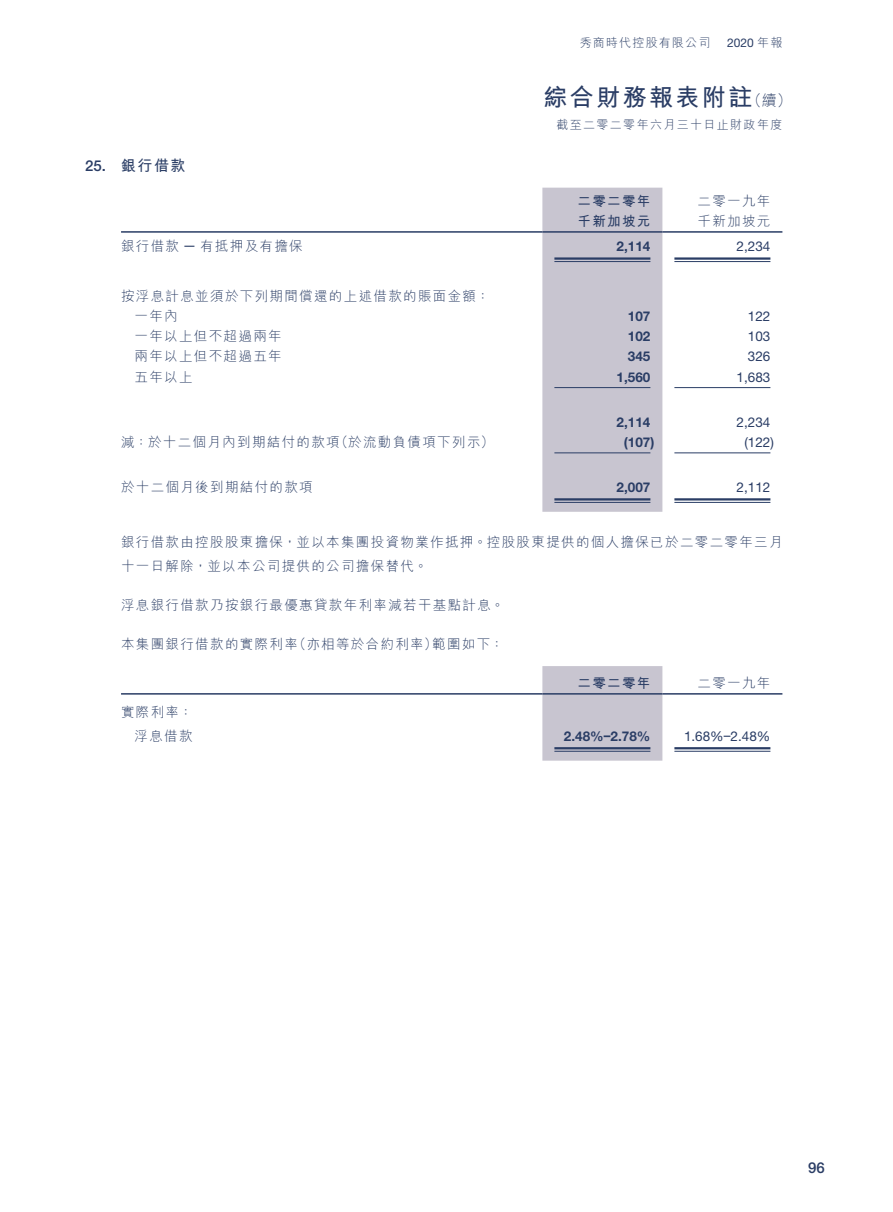
<style>
.page{position:relative;width:893px;height:1212px;background:#fff}
.page>*{position:absolute;margin:0;border:0;box-sizing:border-box;transform-origin:0 0}
.t1{font:700 24px "M Hei HK";letter-spacing:.1em;color:#2a3d65}
._03_H1{font:500 15px "Helvetica Neue LT Std";color:#2a3d65}
._03_H1-2{font:700 15px "M Hei HK";color:#2a3d65}
.t2{font:300 15px "M Hei HK";color:#2a3d65}
._12___P2{font:300 13.5px/24px "M Hei HK";letter-spacing:.1em;color:#2a3d65}
._15_Table_Stub{font:300 13.5px "M Hei HK";letter-spacing:.1em;color:#2a3d65}
._01_Body_Text{font:13.5px "Helvetica Neue LT Std";color:#2a3d65}
._01_Body_Text-2{font:700 13.5px "Helvetica Neue LT Std";color:#2a3d65}
._01_Body_Text-3{font:300 13.5px "M Hei HK";letter-spacing:.1em;color:#2a3d65}
._01_Body_Text-4{font:700 13.5px "M Hei HK";letter-spacing:.1em;color:#2a3d65}
._15_Table_Stub-2{font:13.5px "Helvetica Neue LT Std";color:#2a3d65}
.t3{font:300 12px "M Hei HK";letter-spacing:.115em;color:#2a3d65}
.t4{font:12px "Helvetica Neue LT Std";color:#2a3d65}
.s1{font-family:"M Hei HK";font-weight:300}
</style>
<div class="page">
<div style="left:542px;top:188px;width:120px;height:324px;background:#c8c5d0"></div>
<hr style="left:121px;top:231px;width:421px;height:2px;background:#2a3d65">
<hr style="left:542px;top:231px;width:120px;height:2px;background:#2a3d65">
<hr style="left:662px;top:231px;width:120px;height:2px;background:#2a3d65">
<hr style="left:554px;top:257px;width:96px;height:3px;background:#2a3d65">
<hr style="left:554px;top:261px;width:96px;height:1px;background:#2a3d65">
<hr style="left:674px;top:257px;width:96px;height:3px;background:#2a3d65">
<hr style="left:674px;top:261px;width:96px;height:1px;background:#2a3d65">
<hr style="left:554px;top:387px;width:96px;height:1px;background:#2a3d65">
<hr style="left:674px;top:387px;width:96px;height:1px;background:#2a3d65">
<hr style="left:554px;top:452px;width:96px;height:1px;background:#2a3d65">
<hr style="left:674px;top:452px;width:96px;height:1px;background:#2a3d65">
<hr style="left:554px;top:498px;width:96px;height:2px;background:#2a3d65">
<hr style="left:554px;top:502px;width:96px;height:1px;background:#2a3d65">
<hr style="left:674px;top:498px;width:96px;height:2px;background:#2a3d65">
<hr style="left:674px;top:502px;width:96px;height:1px;background:#2a3d65">
<div style="left:542px;top:666px;width:120px;height:95px;background:#c8c5d0"></div>
<hr style="left:121px;top:693px;width:421px;height:2px;background:#2a3d65">
<hr style="left:542px;top:693px;width:120px;height:2px;background:#2a3d65">
<hr style="left:662px;top:693px;width:120px;height:2px;background:#2a3d65">
<hr style="left:554px;top:747px;width:96px;height:2px;background:#2a3d65">
<hr style="left:554px;top:751px;width:96px;height:1px;background:#2a3d65">
<hr style="left:674px;top:747px;width:96px;height:2px;background:#2a3d65">
<hr style="left:674px;top:751px;width:96px;height:1px;background:#2a3d65">
<p class="_03_H1" style="left:85px;top:156px;width:22px">25.</p>
<p class="t3" style="left:580px;top:34px;width:132px">秀商時代控股有限公司</p>
<p class="t4" style="left:727px;top:35px;width:57px">2020 <span class="s1">年報</span></p>
<h1 class="t1" style="left:543px;top:80px;width:210px">綜合財務報表附註</h1>
<p class="t2" style="left:747px;top:90px;width:46px">（續(</p>
<p class="t3" style="left:556px;top:116px;width:227px">截至二零二零年六月三十日止財政年度</p>
<p class="_03_H1-2" style="left:121px;top:154px;width:66px">銀行借款</p>
<p class="_01_Body_Text-4" style="left:577px;top:191px;width:74px">二零二零年</p>
<p class="_01_Body_Text-3" style="left:697px;top:192px;width:74px">二零一九年</p>
<p class="_01_Body_Text-4" style="left:577px;top:212px;width:74px">千新加坡元</p>
<p class="_01_Body_Text-3" style="left:697px;top:212px;width:74px">千新加坡元</p>
<p class="_15_Table_Stub" style="left:200px;top:237px;width:104px">有抵押及有擔保</p>
<p class="_15_Table_Stub" style="left:121px;top:237px;width:60px">銀行借款</p>
<p class="_15_Table_Stub" style="left:121px;top:286px;width:370px">按浮息計息並須於下列期間償還的上述借款的賬面金額：</p>
<p class="_15_Table_Stub-2" style="left:183px;top:237px;width:15px">—</p>
<p class="_01_Body_Text-2" style="left:617px;top:238px;width:35px">2,114</p>
<p class="_01_Body_Text" style="left:737px;top:238px;width:35px">2,234</p>
<p class="_15_Table_Stub" style="left:135px;top:307px;width:45px">一年內</p>
<p class="_01_Body_Text-2" style="left:628px;top:308px;width:24px">107</p>
<p class="_01_Body_Text" style="left:748px;top:308px;width:24px">122</p>
<p class="_15_Table_Stub" style="left:135px;top:327px;width:149px">一年以上但不超過兩年</p>
<p class="_01_Body_Text-2" style="left:628px;top:328px;width:24px">102</p>
<p class="_01_Body_Text" style="left:748px;top:328px;width:24px">103</p>
<p class="_15_Table_Stub" style="left:135px;top:347px;width:149px">兩年以上但不超過五年</p>
<p class="_01_Body_Text-2" style="left:628px;top:348px;width:24px">345</p>
<p class="_01_Body_Text" style="left:748px;top:349px;width:24px">326</p>
<p class="_15_Table_Stub" style="left:135px;top:367px;width:60px">五年以上</p>
<p class="_01_Body_Text-2" style="left:617px;top:369px;width:35px">1,560</p>
<p class="_01_Body_Text" style="left:737px;top:369px;width:35px">1,683</p>
<p class="_01_Body_Text-2" style="left:617px;top:414px;width:35px">2,114</p>
<p class="_01_Body_Text" style="left:737px;top:414px;width:35px">2,234</p>
<p class="_15_Table_Stub" style="left:121px;top:433px;width:220px">減：於十二個月內到期結付的款項</p>
<p class="_15_Table_Stub" style="left:335px;top:433px;width:161px">（於流動負債項下列示(</p>
<p class="_01_Body_Text-2" style="left:624px;top:434px;width:32px">)107(</p>
<p class="_01_Body_Text" style="left:744px;top:434px;width:31px">)122(</p>
<p class="_15_Table_Stub" style="left:121px;top:478px;width:193px">於十二個月後到期結付的款項</p>
<p class="_01_Body_Text-2" style="left:617px;top:479px;width:35px">2,007</p>
<p class="_01_Body_Text" style="left:737px;top:479px;width:35px">2,112</p>
<p class="_12___P2" style="left:121px;top:530px;width:663px">銀行借款由控股股東擔保，並以本集團投資物業作抵押。控股股東提供的個人擔保已於二零二零年三月十一日解除，並以本公司提供的公司擔保替代。</p>
<p class="_12___P2" style="left:121px;top:593px;width:385px">浮息銀行借款乃按銀行最優惠貸款年利率減若干基點計息。</p>
<p class="_12___P2" style="left:432px;top:632px;width:73px">範圍如下：</p>
<p class="_12___P2" style="left:293px;top:632px;width:146px">（亦相等於合約利率）</p>
<p class="_12___P2" style="left:121px;top:632px;width:178px">本集團銀行借款的實際利率</p>
<p class="_15_Table_Stub" style="left:121px;top:702px;width:73px">實際利率：</p>
<p class="_15_Table_Stub" style="left:135px;top:726px;width:60px">浮息借款</p>
<p class="_01_Body_Text-4" style="left:577px;top:674px;width:74px">二零二零年</p>
<p class="_01_Body_Text-2" style="left:564px;top:728px;width:88px">2.48%–2.78%</p>
<p class="_01_Body_Text-3" style="left:697px;top:674px;width:74px">二零一九年</p>
<p class="_01_Body_Text" style="left:684px;top:728px;width:88px">1.68%–2.48%</p>
<p class="_03_H1" style="left:808px;top:1159px;width:18px">96</p>
</div>
